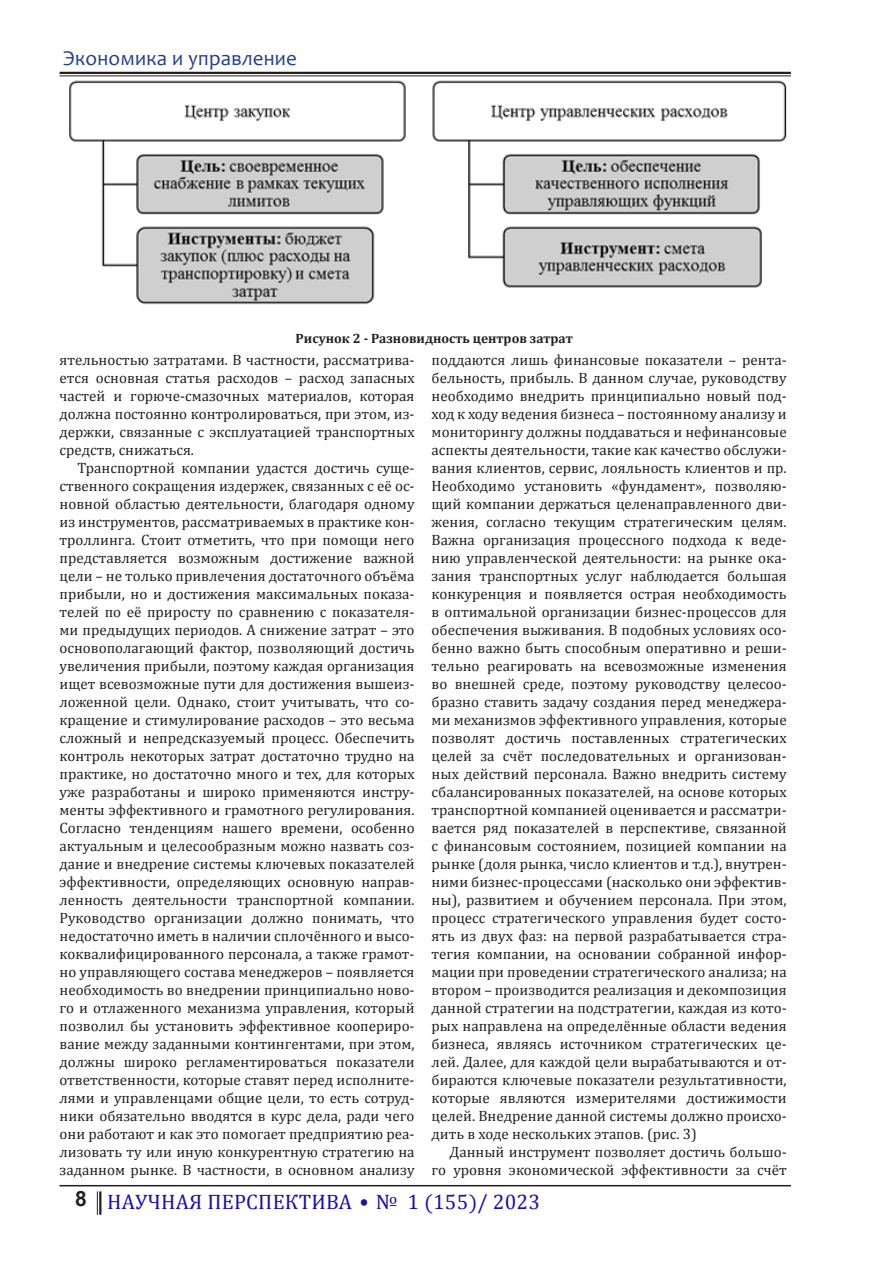
<style>
.page{position:relative;width:893px;height:1263px;background:#fff}
.page>*{position:absolute;margin:0;border:0;box-sizing:border-box;transform-origin:0 0}
.t1{font:21px "Cambria Math";letter-spacing:.01em;color:#1a0eaf}
.t2{font:21px "Candara";letter-spacing:.01em;color:#253f8e}
.Обычный_текст_статьи{font:15px/18px "Cambria";color:#231f20;text-align:justify}
.Обычный_текст_статьи-2{font:700 13.5px "Cambria";color:#231f20}
.s1{font-family:"Candara";font-weight:700}
</style>
<div class="page">
<hr style="left:60px;top:76px;width:731px;height:1px;background:#231f20">
<hr style="left:60px;top:72px;width:731px;height:2px;background:#231f20">
<hr style="left:60px;top:1185px;width:731px;height:1px;background:#231f20">
<hr style="left:99px;top:1191px;width:2px;height:24px;background:#231f20">
<svg style="left:97px;top:1191px;width:1px;height:24px"></svg>
<img style="left:69px;top:80px;width:718px;height:225px">
<p class="t2" style="left:63px;top:45px;width:235px">Экономика и управление</p>
<p class="Обычный_текст_статьи-2" style="left:296px;top:329px;width:279px">Рисунок 2 - Разновидность центров затрат</p>
<p class="Обычный_текст_статьи" style="left:60px;top:351px;width:357px">ятельностью затратами. В частности, рассматрива&shy;ется основная статья расходов – расход запасных частей и горюче-смазочных материалов, которая должна постоянно контролироваться, при этом, из&shy;держки, связанные с эксплуатацией транспортных средств, снижаться.</p>
<p class="Обычный_текст_статьи" style="left:60px;top:459px;width:357px;text-indent:18px">Транспортной компании удастся достичь суще&shy;ственного сокращения издержек, связанных с её ос&shy;новной областью деятельности, благодаря одному из инструментов, рассматриваемых в практике кон&shy;троллинга. Стоит отметить, что при помощи него представляется возможным достижение важной цели – не только привлечения достаточного объёма прибыли, но и достижения максимальных показа&shy;телей по её приросту по сравнению с показателя&shy;ми предыдущих периодов. А снижение затрат – это основополагающий фактор, позволяющий достичь увеличения прибыли, поэтому каждая организация ищет всевозможные пути для достижения вышеиз&shy;ложенной цели. Однако, стоит учитывать, что со&shy;кращение и стимулирование расходов – это весьма сложный и непредсказуемый процесс. Обеспечить контроль некоторых затрат достаточно трудно на практике, но достаточно много и тех, для которых уже разработаны и широко применяются инстру&shy;менты эффективного и грамотного регулирования.<br>Согласно тенденциям нашего времени, особенно актуальным и целесообразным можно назвать соз&shy;дание и внедрение системы ключевых показателей эффективности, определяющих основную направ&shy;ленность деятельности транспортной компании.<br>Руководство организации должно понимать, что недостаточно иметь в наличии сплочённого и высо&shy;коквалифицированного персонала, а также грамот&shy;но управляющего состава менеджеров – появляется необходимость во внедрении принципиально ново&shy;го и отлаженного механизма управления, который позволил бы установить эффективное коопериро&shy;вание между заданными контингентами, при этом, должны широко регламентироваться показатели ответственности, которые ставят перед исполните&shy;лями и управленцами общие цели, то есть сотруд&shy;ники обязательно вводятся в курс дела, ради чего они работают и как это помогает предприятию реа&shy;лизовать ту или иную конкурентную стратегию на заданном рынке. В частности, в основном анализу</p>
<p class="Обычный_текст_статьи" style="left:432px;top:351px;width:357px">поддаются лишь финансовые показатели – рента&shy;бельность, прибыль. В данном случае, руководству необходимо внедрить принципиально новый под&shy;ход к ходу ведения бизнеса – постоянному анализу и мониторингу должны поддаваться и нефинансовые аспекты деятельности, такие как качество обслужи&shy;вания клиентов, сервис, лояльность клиентов и пр.<br>Необходимо установить «фундамент», позволяю&shy;щий компании держаться целенаправленного дви&shy;жения, согласно текущим стратегическим целям.<br>Важна организация процессного подхода к веде&shy;нию управленческой деятельности: на рынке ока&shy;зания транспортных услуг наблюдается большая конкуренция и появляется острая необходимость в оптимальной организации бизнес-процессов для обеспечения выживания. В подобных условиях осо&shy;бенно важно быть способным оперативно и реши&shy;тельно реагировать на всевозможные изменения во внешней среде, поэтому руководству целесоо&shy;бразно ставить задачу создания перед менеджера&shy;ми механизмов эффективного управления, которые позволят достичь поставленных стратегических целей за счёт последовательных и организован&shy;ных действий персонала. Важно внедрить систему сбалансированных показателей, на основе которых транспортной компанией оценивается и рассматри&shy;вается ряд показателей в перспективе, связанной с финансовым состоянием, позицией компании на рынке (доля рынка, число клиентов и т.д.), внутрен&shy;ними бизнес-процессами (насколько они эффектив&shy;ны), развитием и обучением персонала. При этом, процесс стратегического управления будет состо&shy;ять из двух фаз: на первой разрабатывается стра&shy;тегия компании, на основании собранной инфор&shy;мации при проведении стратегического анализа; на втором – производится реализация и декомпозиция данной стратегии на подстратегии, каждая из кото&shy;рых направлена на определённые области ведения бизнеса, являясь источником стратегических це&shy;лей. Далее, для каждой цели вырабатываются и от&shy;бираются ключевые показатели результативности, которые являются измерителями достижимости целей. Внедрение данной системы должно происхо&shy;дить в ходе нескольких этапов. (рис. 3)</p>
<p class="Обычный_текст_статьи" style="left:432px;top:1143px;width:357px;text-align:right">Данный инструмент позволяет достичь большо&shy;го уровня экономической эффективности за счёт</p>
<h1 class="t1" style="left:75px;top:1189px;width:466px"><sup>8</sup> НАУЧНАЯ ПЕРСПЕКТИВА <span class="s1">•</span> № 1 (155)/ 2023</h1>
</div>
